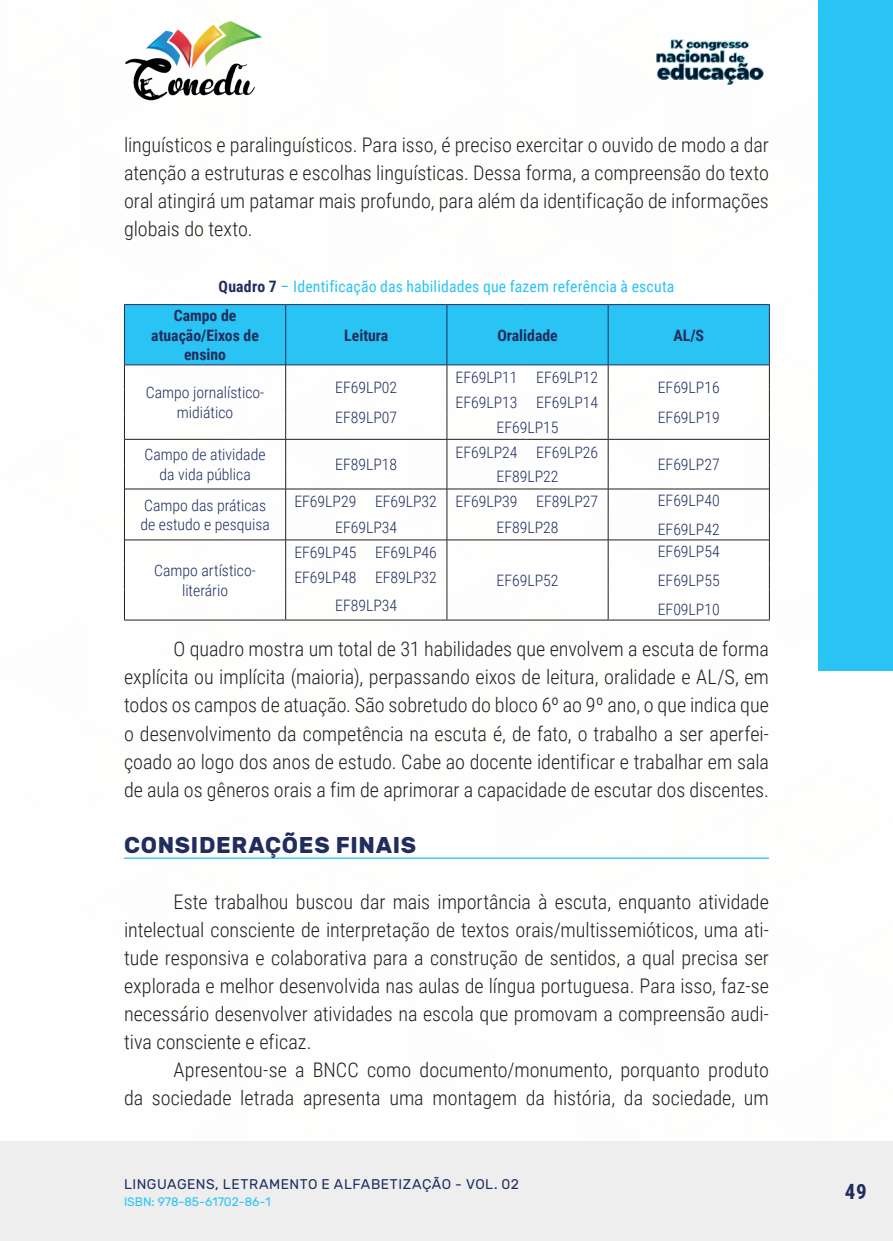
<style>
.page{position:relative;width:893px;height:1241px;background:#fff}
.page>*{position:absolute;margin:0;border:0;box-sizing:border-box;transform-origin:0 0}
._10_SUBTITULO{font:700 22.75px "Rubik";letter-spacing:.03em;color:#202d5e}
.t1{font:700 21px "Roboto Condensed";color:#202d5e}
._9_CORPO{font:300 20.12px/28px "Roboto Condensed";color:#231f20;text-align:justify}
._20_CELULAS{font:300 15.75px "Roboto Condensed";color:#202d5e}
._14_LEGENDAS{font:15.75px "Roboto Condensed";letter-spacing:.01em;color:#29c4f3}
._21_CABECALHO{font:700 15.75px "Roboto Condensed";color:#202d5e}
.t2{font:14px "Rubik";letter-spacing:.035em;color:#202d5e}
.t3{font:12.25px "Rubik";color:#29c4f3}
.s1{font-weight:700;color:#202d5e}
</style>
<div class="page">
<div style="left:0;top:1141px;width:893px;height:99px;background:#eeeeef"></div>
<div style="left:819px;top:0;width:74px;height:670px;background:#29c4f3"></div>
<img style="left:125px;top:20px;width:137px;height:81px">
<img style="left:656px;top:39px;width:108px;height:46px">
<hr style="left:124px;top:857px;width:645px;height:1px;background:#29c4f3">
<hr style="left:285px;top:589px;width:1px;height:30px;background:#231f20">
<hr style="left:447px;top:589px;width:1px;height:30px;background:#231f20">
<hr style="left:608px;top:589px;width:1px;height:30px;background:#231f20">
<hr style="left:124px;top:589px;width:1px;height:30px;background:#231f20">
<hr style="left:124px;top:619px;width:162px;height:1px;background:#231f20">
<svg style="left:124px;top:304px;width:646px;height:285px"></svg>
<hr style="left:769px;top:589px;width:1px;height:30px;background:#231f20">
<hr style="left:447px;top:619px;width:79px;height:1px;background:#231f20">
<hr style="left:526px;top:619px;width:82px;height:1px;background:#231f20">
<hr style="left:608px;top:619px;width:162px;height:1px;background:#231f20">
<hr style="left:286px;top:619px;width:79px;height:1px;background:#231f20">
<hr style="left:365px;top:619px;width:82px;height:1px;background:#231f20">
<p class="_9_CORPO" style="left:124px;top:130px;width:646px">linguísticos e paralinguísticos. Para isso, é preciso exercitar o ouvido de modo a dar atenção a estruturas e escolhas linguísticas. Dessa forma, a compreensão do texto oral atingirá um patamar mais profundo, para além da identificação de informações globais do texto.</p>
<p class="_14_LEGENDAS" style="left:219px;top:275px;width:457px"><span class="s1">Quadro 7</span> – Identificação das habilidades que fazem referência à escuta</p>
<p class="_21_CABECALHO" style="left:174px;top:305px;width:64px">Campo de</p>
<p class="_21_CABECALHO" style="left:151px;top:324px;width:109px">atuação/Eixos de</p>
<p class="_21_CABECALHO" style="left:184px;top:343px;width:44px">ensino</p>
<p class="_21_CABECALHO" style="left:344px;top:324px;width:46px">Leitura</p>
<p class="_21_CABECALHO" style="left:497px;top:324px;width:62px">Oralidade</p>
<p class="_21_CABECALHO" style="left:673px;top:324px;width:32px">AL/S</p>
<p class="_20_CELULAS" style="left:146px;top:382px;width:120px">Campo jornalístico-</p>
<p class="_20_CELULAS" style="left:177px;top:401px;width:58px">midiático</p>
<p class="_20_CELULAS" style="left:335px;top:377px;width:63px">EF69LP02</p>
<p class="_20_CELULAS" style="left:335px;top:406px;width:63px">EF89LP07</p>
<p class="_20_CELULAS" style="left:456px;top:366px;width:63px">EF69LP11</p>
<p class="_20_CELULAS" style="left:536px;top:366px;width:63px">EF69LP12</p>
<p class="_20_CELULAS" style="left:456px;top:391px;width:63px">EF69LP13</p>
<p class="_20_CELULAS" style="left:536px;top:391px;width:63px">EF69LP14</p>
<p class="_20_CELULAS" style="left:497px;top:416px;width:63px">EF69LP15</p>
<p class="_20_CELULAS" style="left:658px;top:377px;width:63px">EF69LP16</p>
<p class="_20_CELULAS" style="left:658px;top:406px;width:63px">EF69LP19</p>
<p class="_20_CELULAS" style="left:145px;top:444px;width:122px">Campo de atividade</p>
<p class="_20_CELULAS" style="left:159px;top:463px;width:93px">da vida pública</p>
<p class="_20_CELULAS" style="left:335px;top:453px;width:63px">EF89LP18</p>
<p class="_20_CELULAS" style="left:456px;top:441px;width:63px">EF69LP24</p>
<p class="_20_CELULAS" style="left:536px;top:441px;width:63px">EF69LP26</p>
<p class="_20_CELULAS" style="left:497px;top:466px;width:63px">EF89LP22</p>
<p class="_20_CELULAS" style="left:658px;top:453px;width:63px">EF69LP27</p>
<p class="_20_CELULAS" style="left:144px;top:494px;width:123px">Campo das práticas</p>
<p class="_20_CELULAS" style="left:140px;top:513px;width:131px">de estudo e pesquisa</p>
<p class="_20_CELULAS" style="left:294px;top:490px;width:63px">EF69LP29</p>
<p class="_20_CELULAS" style="left:375px;top:490px;width:63px">EF69LP32</p>
<p class="_20_CELULAS" style="left:456px;top:490px;width:63px">EF69LP39</p>
<p class="_20_CELULAS" style="left:536px;top:490px;width:63px">EF89LP27</p>
<p class="_20_CELULAS" style="left:658px;top:489px;width:63px">EF69LP40</p>
<p class="_20_CELULAS" style="left:335px;top:516px;width:63px">EF69LP34</p>
<p class="_20_CELULAS" style="left:497px;top:516px;width:63px">EF89LP28</p>
<p class="_20_CELULAS" style="left:658px;top:518px;width:63px">EF69LP42</p>
<p class="_20_CELULAS" style="left:658px;top:540px;width:63px">EF69LP54</p>
<p class="_20_CELULAS" style="left:658px;top:569px;width:63px">EF69LP55</p>
<p class="_20_CELULAS" style="left:658px;top:598px;width:63px">EF09LP10</p>
<p class="_20_CELULAS" style="left:294px;top:541px;width:63px">EF69LP45</p>
<p class="_20_CELULAS" style="left:375px;top:541px;width:63px">EF69LP46</p>
<p class="_20_CELULAS" style="left:154px;top:559px;width:103px">Campo artístico-</p>
<p class="_20_CELULAS" style="left:182px;top:579px;width:48px">literário</p>
<p class="_20_CELULAS" style="left:294px;top:566px;width:63px">EF69LP48</p>
<p class="_20_CELULAS" style="left:375px;top:566px;width:63px">EF89LP32</p>
<p class="_20_CELULAS" style="left:335px;top:594px;width:63px">EF89LP34</p>
<p class="_9_CORPO" style="left:124px;top:634px;width:646px;text-indent:50px">O quadro mostra um total de 31 habilidades que envolvem a escuta de forma explícita ou implícita (maioria), perpassando eixos de leitura, oralidade e AL/S, em todos os campos de atuação. São sobretudo do bloco 6º ao 9º ano, o que indica que o desenvolvimento da competência na escuta é, de fato, o trabalho a ser aperfei&shy;çoado ao logo dos anos de estudo. Cabe ao docente identificar e trabalhar em sala de aula os gêneros orais a fim de aprimorar a capacidade de escutar dos discentes.</p>
<p class="_10_SUBTITULO" style="left:124px;top:831px;width:294px">CONSIDERAÇÕES FINAIS</p>
<p class="_9_CORPO" style="left:124px;top:886px;width:646px;text-indent:50px">Este trabalhou buscou dar mais importância à escuta, enquanto atividade intelectual consciente de interpretação de textos orais/multissemióticos, uma ati&shy;tude responsiva e colaborativa para a construção de sentidos, a qual precisa ser explorada e melhor desenvolvida nas aulas de língua portuguesa. Para isso, faz-se necessário desenvolver atividades na escola que promovam a compreensão audi&shy;tiva consciente e eficaz.</p>
<p class="_9_CORPO" style="left:124px;top:1054px;width:646px;text-align:right">Apresentou-se a BNCC como documento/monumento, porquanto produto<br>da sociedade letrada apresenta uma montagem da história, da sociedade, um</p>
<p class="_20_CELULAS" style="left:497px;top:569px;width:63px">EF69LP52</p>
<p class="t2" style="left:124px;top:1175px;width:396px">LINGUAGENS, LETRAMENTO E ALFABETIZAÇÃO - VOL. 02</p>
<p class="t3" style="left:124px;top:1194px;width:148px">ISBN: 978-85-61702-86-1</p>
<p class="t1" style="left:845px;top:1176px;width:23px">49</p>
</div>
